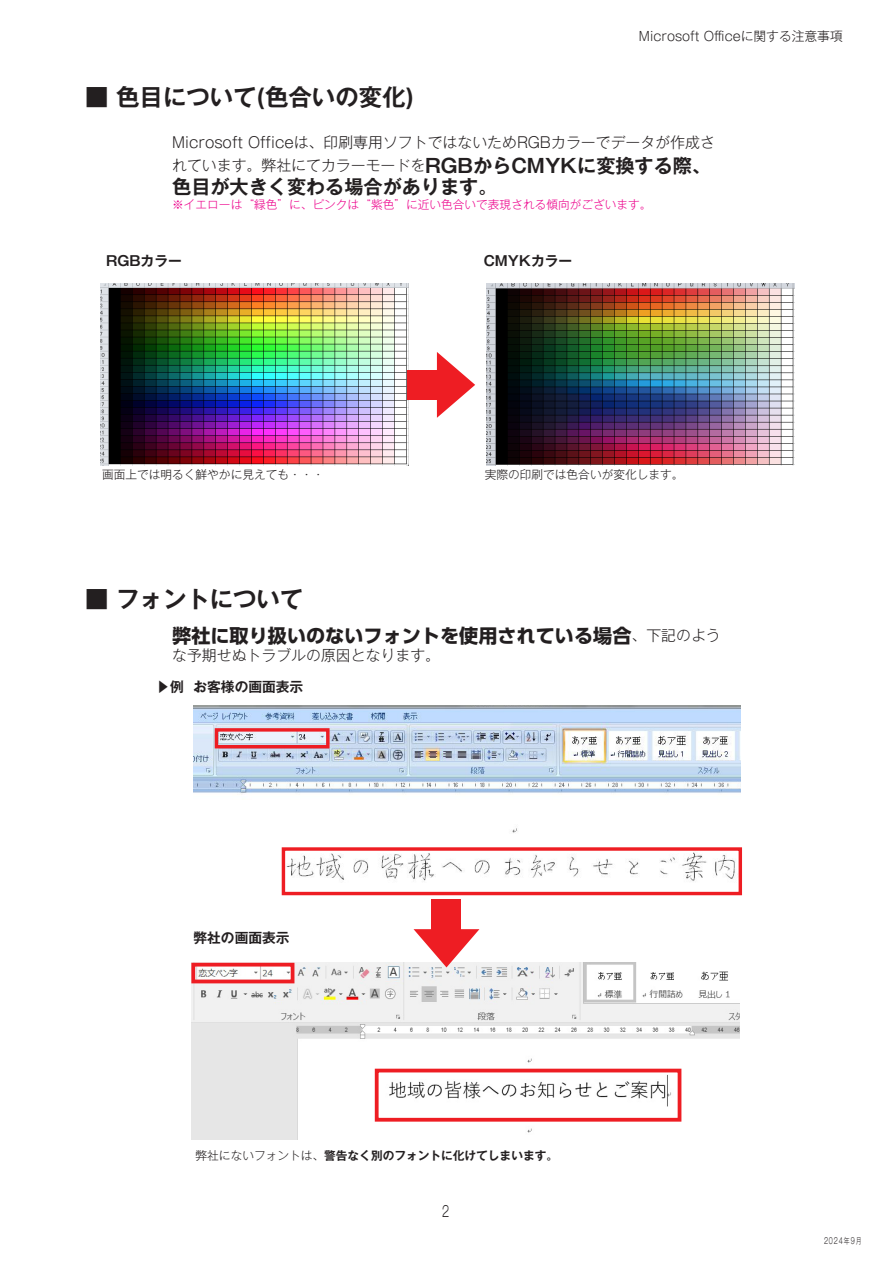
<style>
.page{position:relative;width:893px;height:1263px;background:#fff}
.page>*{position:absolute;margin:0;border:0;box-sizing:border-box;transform-origin:0 0}
.t1{font:700 23.4px "Gothic MB101 Pro De";color:#231f20}
.t2{font:700 19.2px "UD Shin Go Pr 6";color:#231f20}
.t3{font:700 19.2px "Gothic MB101 Pro De";color:#231f20}
.t4{font:300 14.85px/23.4px "Gothic MB101 Pr 6";color:#231f20}
.t5{font:300 14.85px "Gothic MB101 Pr 6";color:#231f20;scale:.69 1}
.t6{font:700 13.8px "Gothic MB101 Pro De";color:#231f20}
.t7{font:300 12.75px "Gothic MB101 Pr 6";color:#231f20}
.t8{font:300 11.7px "Gothic MB101 Pr 6";color:#ed028c}
.t9{font:300 11.7px "Gothic MB101 Pr 6";color:#231f20}
.t10{font:700 11.7px "Gothic MB101 Pro De";color:#231f20}
.t11{font:300 8.55px "Gothic MB101 Pr 6";letter-spacing:.15em;color:#231f20;scale:.7 1}
.s1{font-family:"Gothic MB101 Pro De";font-weight:700;font-size:19.2px}
.s2{font-family:"Gothic MB101 Pr 6";font-weight:300;font-size:14.85px}
.s3{font-family:"Gothic MB101 Pr 6";font-weight:300}
</style>
<div class="page">
<img style="left:193px;top:706px;width:548px;height:184px">
<div style="left:282px;top:847px;width:460px;height:48px;border:3px solid #ee1d23"></div>
<div style="left:215px;top:728px;width:115px;height:20px;border:3px solid #ee1d23"></div>
<img style="left:191px;top:962px;width:549px;height:178px">
<div style="left:375px;top:1069px;width:306px;height:52px;border:4px solid #ee1d23"></div>
<div style="left:191px;top:963px;width:103px;height:20px;border:4px solid #ee1d23"></div>
<div style="left:432px;top:899px;width:29px;height:34px;background:#ee1d23"></div>
<svg style="left:414px;top:929px;width:65px;height:38px"></svg>
<img style="left:487px;top:284px;width:307px;height:182px">
<img style="left:101px;top:284px;width:307px;height:182px">
<div style="left:407px;top:370px;width:34px;height:30px;background:#ee1d23"></div>
<svg style="left:437px;top:352px;width:38px;height:66px"></svg>
<p class="t7" style="left:639px;top:26px;width:205px">Microsoft Officeに関する注意事項</p>
<h1 class="t1" style="left:85px;top:77px;width:331px">■ 色目について(色合いの変化)</h1>
<p class="t4" style="left:172px;top:129px;width:544px">Microsoft Officeは、印刷専用ソフトではないためRGBカラーでデータが作成されています。弊社にてカラーモードを<span class="s1">RGBからCMYKに変換する際、</span></p>
<p class="t3" style="left:172px;top:171px;width:327px">色目が大きく変わる場合があります。</p>
<p class="t8" style="left:172px;top:195px;width:481px">※イエローは＂緑色＂に、ピンクは＂紫色＂に近い色合いで表現される傾向がございます。</p>
<p class="t6" style="left:106px;top:249px;width:77px">RGBカラー</p>
<p class="t6" style="left:484px;top:249px;width:90px">CMYKカラー</p>
<p class="t9" style="left:102px;top:465px;width:224px">画面上では明るく鮮やかに見えても・・・</p>
<p class="t9" style="left:485px;top:465px;width:200px">実際の印刷では色合いが変化します。</p>
<h1 class="t1" style="left:85px;top:580px;width:220px">■ フォントについて</h1>
<p class="t2" style="left:172px;top:620px;width:550px">弊社に取り扱いのないフォントを使用されている場合<span class="s2">、下記のよう</span></p>
<p class="t4" style="left:172px;top:642px;width:269px">な予期せぬトラブルの原因となります。</p>
<p class="t6" style="left:156px;top:676px;width:29px">▶例</p>
<p class="t6" style="left:193px;top:676px;width:111px">お客様の画面表示</p>
<p class="t6" style="left:193px;top:927px;width:98px">弊社の画面表示</p>
<p class="t10" style="left:196px;top:1145px;width:364px"><span class="s3">弊社にないフォントは、</span>警告なく別のフォントに化けてしまいます。</p>
<p class="t5" style="left:432px;top:1198px;width:27px">　2</p>
<p class="t11" style="left:824px;top:1233px;width:55px">2024年9月</p>
</div>
